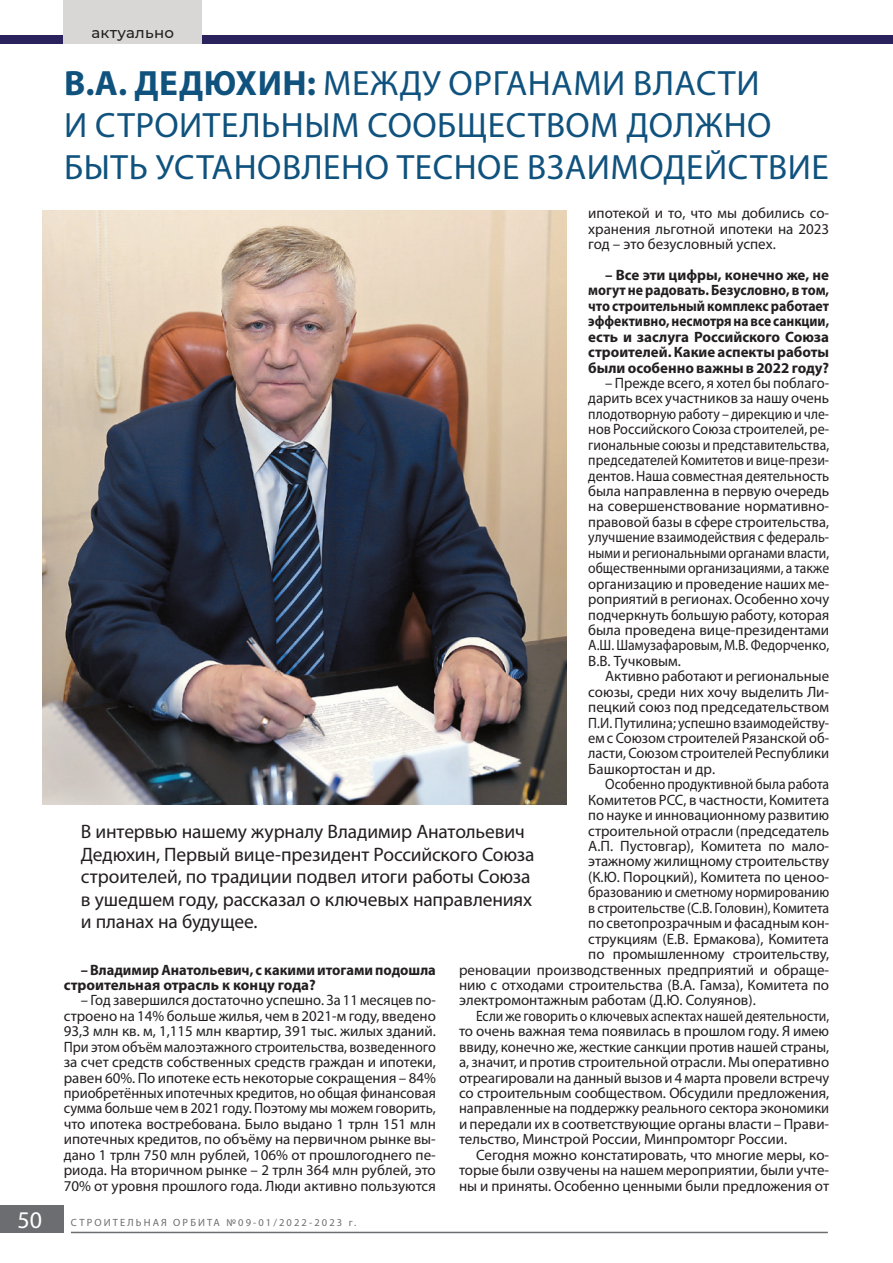
<style>
.page{position:relative;width:893px;height:1263px;background:#fff}
.page>*{position:absolute;margin:0;border:0;box-sizing:border-box;transform-origin:0 0}
.Zag01{font:35.25px/42px "Myriad Pro";letter-spacing:.015em;color:#10527e}
.t1{font:24px "Myriad Pro";color:#fff}
.LID_01{font:19.5px/22.5px "Myriad Pro";letter-spacing:-.01em;color:#231f20}
.Text{font:15px/15.5px "Myriad Pro";color:#231f20;text-align:justify}
.Text-2{font:15px/15.5px "Myriad Pro";color:#231f20;text-align:justify;scale:.91 1}
.Text-3{font:700 15px/15.5px "Myriad Pro";color:#231f20;text-align:justify}
.Text-4{font:700 15px/15.5px "Myriad Pro";color:#231f20;scale:.96 1}
.Text-5{font:15px "Myriad Pro";color:#231f20;scale:.93 1}
.Text-6{font:15px "Myriad Pro";color:#231f20;scale:.92 1}
.colontitul_verh{font:500 15px "Montserrat";letter-spacing:.02em;color:#231f20}
.t2{font:10.5px "Myriad Pro";letter-spacing:.2em;color:#6c6d70}
.s1{font-weight:700}
</style>
<div class="page">
<div style="left:0;top:1205px;width:64px;height:27px;background:#6c6d70"></div>
<hr style="left:71px;top:1232px;width:757px;height:1px;background:#6c6d70">
<div style="left:0;top:35px;width:893px;height:9px;background:#2a225c"></div>
<div style="left:64px;top:0;width:138px;height:44px;background:#d9d7d6"></div>
<img style="left:43px;top:210px;width:524px;height:594px">
<p class="colontitul_verh" style="left:92px;top:22px;width:84px">актуально</p>
<p class="Zag01" style="left:64px;top:62px;width:766px"><span class="s1">В.А. ДЕДЮХИН:</span> МЕЖДУ ОРГАНАМИ ВЛАСТИ<br>И СТРОИТЕЛЬНЫМ СООБЩЕСТВОМ ДОЛЖНО<br>БЫТЬ УСТАНОВЛЕНО ТЕСНОЕ ВЗАИМОДЕЙСТВИЕ</p>
<p class="Text" style="left:588px;top:205px;width:242px">ипотекой и то, что мы добились со&shy;хранения льготной ипотеки на 2023 год – это безусловный успех.</p>
<p class="Text-3" style="left:588px;top:267px;width:242px;text-indent:17px">– Все эти цифры, конечно же, не могут не радовать. Безусловно, в том, что строительный комплекс работает эффективно, несмотря на все санкции, есть и заслуга Российского Союза строителей. Какие аспекты работы были особенно важны в 2022 году?</p>
<p class="Text" style="left:588px;top:375px;width:242px;text-indent:17px">– Прежде всего, я хотел бы поблаго&shy;дарить всех участников за нашу очень плодотворную работу – дирекцию и чле&shy;нов Российского Союза строителей, ре&shy;гиональные союзы и представительства, председателей Комитетов и вице-прези&shy;дентов. Наша совместная деятельность была направленна в первую очередь на совершенствование нормативно&shy;правовой базы в сфере строительства, улучшение взаимодействия с федераль&shy;ными и региональными органами власти, общественными организациями, а также организацию и проведение наших ме&shy;роприятий в регионах. Особенно хочу подчеркнуть большую работу, которая была проведена вице-президентами А.Ш. Шамузафаровым, М.В. Федорченко, В.В. Тучковым.</p>
<p class="Text" style="left:588px;top:668px;width:242px;text-indent:17px">Активно работают и региональные союзы, среди них хочу выделить Ли&shy;пецкий союз под председательством П.И. Путилина; успешно взаимодейству&shy;ем с Союзом строителей Рязанской об&shy;ласти, Союзом строителей Республики Башкортостан и др.</p>
<p class="Text-6" style="left:605px;top:775px;width:245px">Особенно продуктивной была работа</p>
<p class="Text" style="left:588px;top:792px;width:242px">Комитетов РСС, в частности, Комитета</p>
<p class="Text" style="left:588px;top:807px;width:242px">по науке и инновационному развитию</p>
<p class="Text" style="left:588px;top:823px;width:242px">строительной отрасли (председатель</p>
<p class="Text" style="left:588px;top:838px;width:242px">А.П. Пустовгар), Комитета по мало-</p>
<p class="Text" style="left:588px;top:853px;width:242px">этажному жилищному строительству</p>
<p class="Text" style="left:588px;top:869px;width:242px">(К.Ю. Пороцкий), Комитета по ценоо-</p>
<p class="Text-5" style="left:588px;top:883px;width:261px">бразованию и сметному нормированию</p>
<p class="Text-5" style="left:588px;top:898px;width:261px">в строительстве (С.В. Головин), Комитета</p>
<p class="Text" style="left:588px;top:915px;width:242px">по светопрозрачным и фасадным кон-</p>
<p class="Text" style="left:588px;top:931px;width:242px">струкциям (Е.В. Ермакова), Комитета</p>
<p class="Text" style="left:588px;top:946px;width:242px">по промышленному строительству,</p>
<p class="Text" style="left:459px;top:961px;width:372px">реновации производственных предприятий и обраще-</p>
<p class="Text" style="left:459px;top:977px;width:372px">нию с отходами строительства (В.А. Гамза), Комитета по</p>
<p class="Text" style="left:459px;top:992px;width:298px">электромонтажным работам (Д.Ю. Солуянов).</p>
<p class="Text-2" style="left:459px;top:1008px;width:408px;text-indent:17px">Если же говорить о ключевых аспектах нашей деятельности, то очень важная тема появилась в прошлом году. Я имею ввиду, конечно же, жесткие санкции против нашей страны, а, значит, и против строительной отрасли. Мы оперативно отреагировали на данный вызов и 4 марта провели встречу со строительным сообществом. Обсудили предложения, направленные на поддержку реального сектора экономики и передали их в соответствующие органы власти – Прави&shy;тельство, Минстрой России, Минпромторг России.</p>
<p class="Text" style="left:459px;top:1147px;width:372px;text-indent:17px">Сегодня можно констатировать, что многие меры, ко&shy;торые были озвучены на нашем мероприятии, были учте&shy;ны и приняты. Особенно ценными были предложения от</p>
<p class="LID_01" style="left:81px;top:820px;width:455px">В интервью нашему журналу Владимир Анатольевич Дедюхин, Первый вице-президент Российского Союза строителей, по традиции подвел итоги работы Союза в ушедшем году, рассказал о ключевых направлениях и планах на будущее.</p>
<p class="Text-4" style="left:64px;top:961px;width:389px;text-indent:17px">– Владимир Анатольевич, с какими итогами подошла строительная отрасль к концу года?</p>
<p class="Text" style="left:64px;top:992px;width:374px;text-indent:17px">– Год завершился достаточно успешно. За 11 месяцев по&shy;строено на 14% больше жилья, чем в 2021-м году, введено 93,3 млн кв. м, 1,115 млн квартир, 391 тыс. жилых зданий.<br>При этом объём малоэтажного строительства, возведенного за счет средств собственных средств граждан и ипотеки, равен 60%. По ипотеке есть некоторые сокращения – 84% приобретённых ипотечных кредитов, но общая финансовая сумма больше чем в 2021 году. Поэтому мы можем говорить, что ипотека востребована. Было выдано 1 трлн 151 млн ипотечных кредитов, по объёму на первичном рынке вы&shy;дано 1 трлн 750 млн рублей, 106% от прошлогоднего пе&shy;риода. На вторичном рынке – 2 трлн 364 млн рублей, это 70% от уровня прошлого года. Люди активно пользуются</p>
<p class="t1" style="left:18px;top:1205px;width:26px">50</p>
<p class="t2" style="left:71px;top:1216px;width:287px">СТРОИТЕЛЬНАЯ ОРБИТА №09-01/2022-2023 г.</p>
</div>
